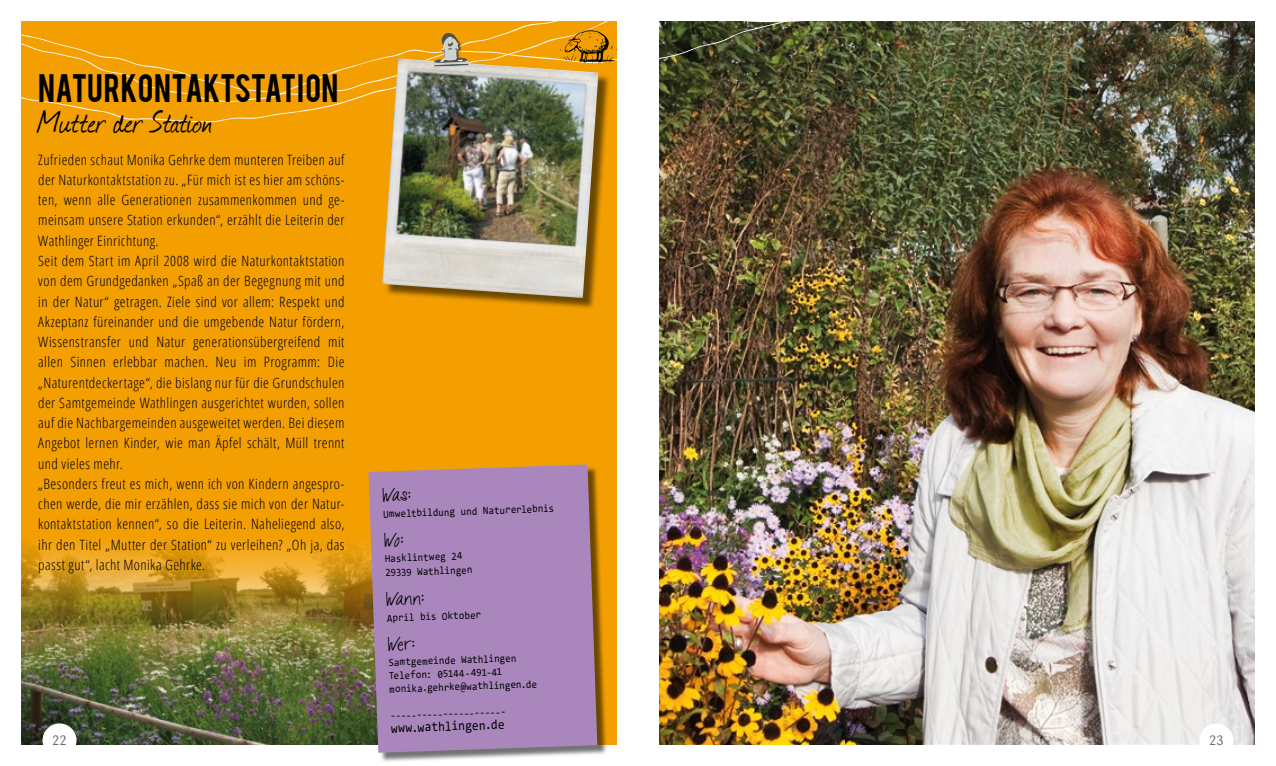
<style>
.page{position:relative;width:1276px;height:766px;background:#fff}
.page>*{position:absolute;margin:0;border:0;box-sizing:border-box;transform-origin:0 0}
.t1{font:36px "Journal";letter-spacing:-.01em;color:#000}
.t2{font:31.2px "Bebas";letter-spacing:.01em;color:#000}
.t3{font:18px "Talkingtothe Moon";color:#000}
.t4{font:300 14.25px/20.2px "Open Sans Condensed";letter-spacing:.025em;color:#000;scale:1.04 1}
.t5{font:13.5px "Consolas";color:#000;scale:.9 1}
.t6{font:13.5px "Barmeno";color:#706f6f}
.t7{font:10.8px/13.4px "Consolas";color:#000;scale:.9 1}
</style>
<div class="page">
<div style="left:21px;top:21px;width:596px;height:723px;background:#f39f02"></div>
<img style="left:659px;top:21px;width:595px;height:723px">
<img style="left:21px;top:543px;width:347px;height:29px">
<img style="left:21px;top:572px;width:347px;height:172px">
<div style="left:43px;top:723px;width:34px;height:34px;background:#fff;border-radius:50%"></div>
<div style="left:1199px;top:723px;width:34px;height:34px;background:#fff;border-radius:50%"></div>
<svg style="left:45px;top:102px;width:795px;height:21px"></svg>
<svg style="left:21px;top:21px;width:827px;height:81px"></svg>
<div style="left:370px;top:467px;width:238px;height:295px;background:#000;opacity:.55"></div>
<svg style="left:368px;top:464px;width:229px;height:288px;background:#a885b2"></svg>
<div style="left:384px;top:61px;width:226px;height:249px;background:#000;opacity:.55"></div>
<img style="left:382px;top:58px;width:216px;height:240px">
<svg style="left:433px;top:32px;width:36px;height:36px"></svg>
<svg style="left:558px;top:30px;width:59px;height:34px"></svg>
<svg style="left:384px;top:532px;width:19px;height:15px"></svg>
<h2 class="t2" style="left:38px;top:65px;width:302px">NATURKONTAKTSTATION</h2>
<h1 class="t1" style="left:38px;top:97px;width:176px">Mutter der Station</h1>
<p class="t4" style="left:38px;top:149px;width:296px">Zufrieden schaut Monika Gehrke dem munteren Treiben auf der Naturkontaktstation zu. „Für mich ist es hier am schöns&shy;ten, wenn alle Generationen zusammenkommen und ge&shy;meinsam unsere Station erkunden“, erzählt die Leiterin der Wathlinger Einrichtung.<br>Seit dem Start im April 2008 wird die Naturkontaktstation von dem Grundgedanken „Spaß an der Begegnung mit und in der Natur“ getragen. Ziele sind vor allem: Respekt und Akzeptanz füreinander und die umgebende Natur fördern, Wissenstransfer und Natur generationsübergreifend mit allen Sinnen erlebbar machen. Neu im Programm: Die „Naturentdeckertage“, die bislang nur für die Grundschulen der Samtgemeinde Wathlingen ausgerichtet wurden, sollen auf die Nachbargemeinden ausgeweitet werden. Bei diesem Angebot lernen Kinder, wie man Äpfel schält, Müll trennt und vieles mehr.<br>„Besonders freut es mich, wenn ich von Kindern angespro&shy;chen werde, die mir erzählen, dass sie mich von der Natur&shy;kontaktstation kennen“, so die Leiterin. Naheliegend also, ihr den Titel „Mutter der Station“ zu verleihen? „Oh ja, das passt gut“, lacht Monika Gehrke.</p>
<p class="t3" style="left:382px;top:485px;width:30px;rotate:-2deg">Was:</p>
<p class="t7" style="left:383px;top:507px;width:191px;rotate:-2deg">Umweltbildung und Naturerlebnis</p>
<p class="t7" style="left:385px;top:550px;width:98px;line-height:14.4px;rotate:-2deg">Hasklintweg 24<br>29339 Wathlingen</p>
<p class="t3" style="left:386px;top:588px;width:39px;rotate:-2deg">Wann:</p>
<p class="t7" style="left:387px;top:611px;width:106px;rotate:-2deg">April bis Oktober</p>
<p class="t3" style="left:387px;top:634px;width:28px;rotate:-2deg">Wer:</p>
<p class="t7" style="left:388px;top:655px;width:165px;rotate:-2deg">Samtgemeinde Wathlingen<br>Telefon: 05144-491-41 monika.gehrke@wathlingen.de</p>
<p class="t7" style="left:390px;top:708px;width:130px;rotate:-2deg">----------------------</p>
<p class="t5" style="left:390px;top:718px;width:128px;rotate:-2deg">www.wathlingen.de</p>
<p class="t6" style="left:52px;top:731px;width:16px">22</p>
<p class="t6" style="left:1209px;top:731px;width:16px">23</p>
</div>
